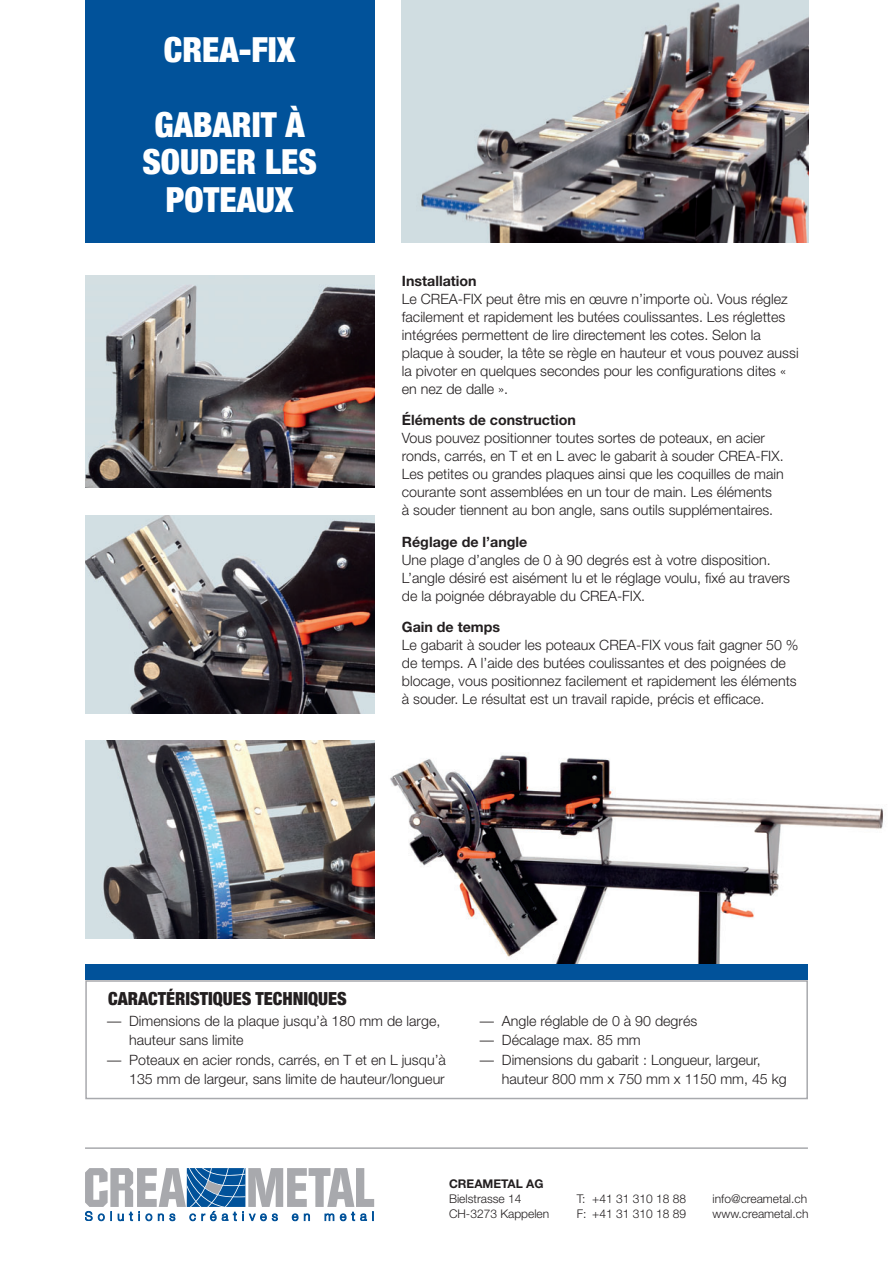
<style>
.page{position:relative;width:893px;height:1263px;background:#fff}
.page>*{position:absolute;margin:0;border:0;box-sizing:border-box;transform-origin:0 0}
.t1{font:900 condensed 34.5px/75px "Helvetica Neue";color:#fff}
.t2{font:900 condensed 18px "Helvetica Neue";color:#231f20}
.t3{font:300 14.25px/18px "Helvetica Neue";color:#231f20}
.t4{font:700 14.25px "Helvetica Neue";color:#231f20}
.t5{font:300 12px/14.9px "Helvetica Neue";color:#231f20}
.t6{font:700 12px "Helvetica Neue";color:#231f20}
</style>
<div class="page">
<img style="left:390px;top:754px;width:493px;height:210px">
<svg style="left:85px;top:1168px;width:289px;height:53px"></svg>
<hr style="left:85px;top:1147px;width:723px;height:2px;background:#a8a9ad">
<img style="left:402px;top:0;width:406px;height:242px">
<div style="left:85px;top:980px;width:723px;height:119px;border:2px solid #a8a9ad"></div>
<div style="left:85px;top:964px;width:723px;height:16px;background:#01529a"></div>
<div style="left:85px;top:0;width:289px;height:242px;background:#01529a"></div>
<img style="left:85px;top:276px;width:289px;height:212px">
<img style="left:85px;top:515px;width:289px;height:198px">
<img style="left:85px;top:741px;width:289px;height:197px">
<h1 class="t1" style="left:155px;top:11px;width:152px">CREA-FIX<br>GABARIT À</h1>
<h1 class="t1" style="left:142px;top:143px;width:176px;line-height:37.5px;text-align:center">SOUDER LES<br>POTEAUX</h1>
<p class="t4" style="left:402px;top:276px;width:76px">Installation</p>
<p class="t3" style="left:402px;top:291px;width:398px">Le CREA-FIX peut être mis en œuvre n’importe où. Vous réglez facilement et rapidement les butées coulissantes. Les réglettes intégrées permettent de lire directement les cotes. Selon la plaque à souder, la tête se règle en hauteur et vous pouvez aussi la pivoter en quelques secondes pour les configurations dites « en nez de dalle ».</p>
<p class="t4" style="left:402px;top:415px;width:176px">Éléments de construction</p>
<p class="t3" style="left:402px;top:431px;width:383px">Vous pouvez positionner toutes sortes de poteaux, en acier ronds, carrés, en T et en L avec le gabarit à souder CREA-FIX.<br>Les petites ou grandes plaques ainsi que les coquilles de main courante sont assemblées en un tour de main. Les éléments<br>à souder tiennent au bon angle, sans outils supplémentaires.</p>
<p class="t4" style="left:402px;top:537px;width:127px">Réglage de l’angle</p>
<p class="t3" style="left:402px;top:552px;width:390px">Une plage d’angles de 0 à 90 degrés est à votre disposition.<br>L’angle désiré est aisément lu et le réglage voulu, fixé au travers de la poignée débrayable du CREA-FIX.</p>
<p class="t4" style="left:402px;top:622px;width:100px">Gain de temps</p>
<p class="t3" style="left:402px;top:638px;width:398px">Le gabarit à souder les poteaux CREA-FIX vous fait gagner 50 % de temps. A l’aide des butées coulissantes et des poignées de blocage, vous positionnez facilement et rapidement les éléments à souder. Le résultat est un travail rapide, précis et efficace.</p>
<p class="t2" style="left:108px;top:987px;width:240px">CARACTÉRISTIQUES TECHNIQUES</p>
<p class="t3" style="left:129px;top:1012px;width:313px;line-height:19.5px;text-indent:-22px">— Dimensions de la plaque jusqu’à 180 mm de large, hauteur sans limite</p>
<p class="t3" style="left:107px;top:1051px;width:340px;line-height:19.5px;text-align:right">— Poteaux en acier ronds, carrés, en T et en L jusqu’à<br>135 mm de largeur, sans limite de hauteur/longueur</p>
<p class="t3" style="left:480px;top:1013px;width:219px">— Angle réglable de 0 à 90 degrés</p>
<p class="t3" style="left:480px;top:1033px;width:163px">— Décalage max. 85 mm</p>
<p class="t3" style="left:502px;top:1051px;width:287px;line-height:19.5px;text-indent:-22px">— Dimensions du gabarit : Longueur, largeur, hauteur 800 mm x 750 mm x 1150 mm, 45 kg</p>
<p class="t6" style="left:449px;top:1179px;width:96px">CREAMETAL AG</p>
<p class="t5" style="left:449px;top:1192px;width:102px">Bielstrasse 14<br>CH-3273 Kappelen</p>
<p class="t5" style="left:577px;top:1192px;width:111px">T: +41 31 310 18 88<br>F: +41 31 310 18 89</p>
<p class="t5" style="left:713px;top:1192px;width:97px">info@creametal.ch www.creametal.ch</p>
</div>
